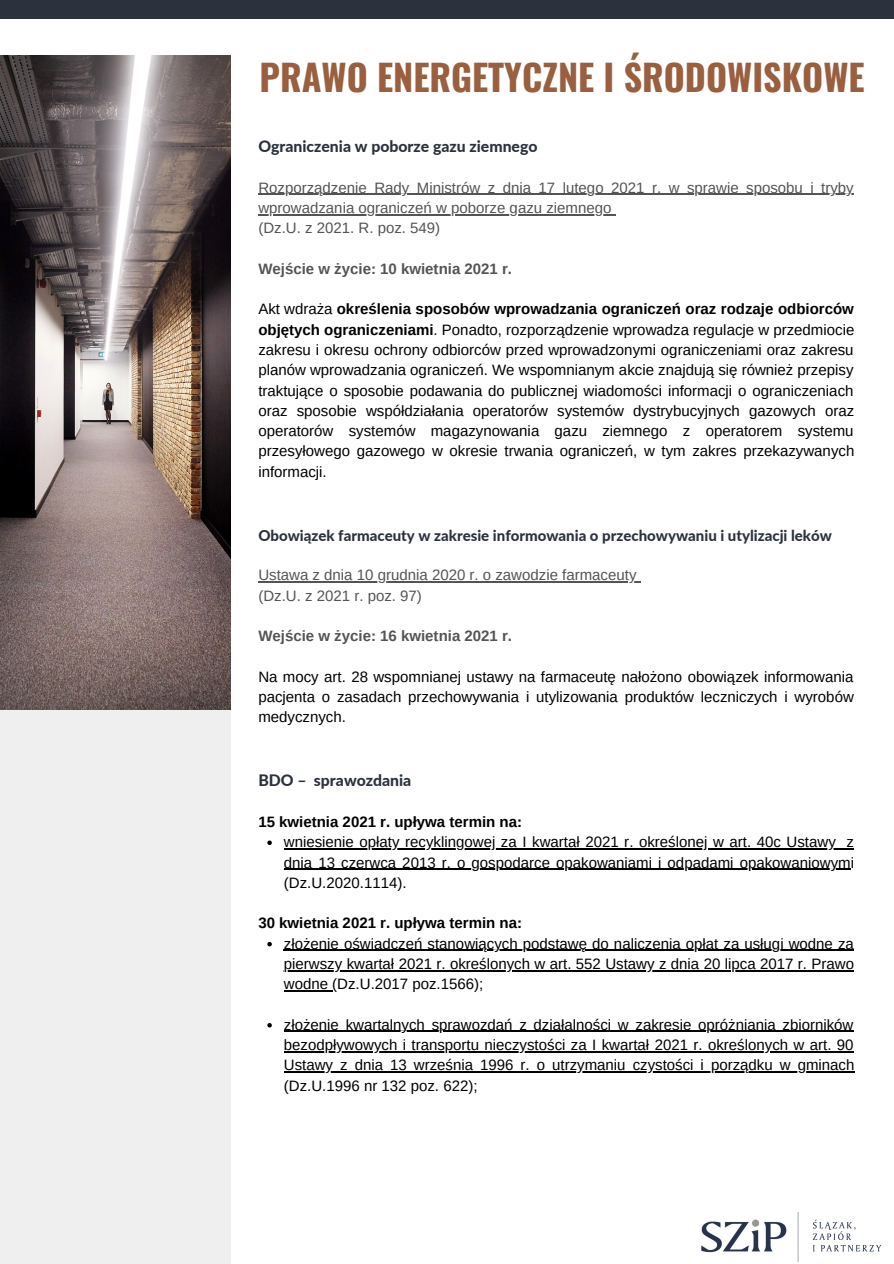
<style>
.page{position:relative;width:894px;height:1264px;background:#fff}
.page>*{position:absolute;margin:0;border:0;box-sizing:border-box;transform-origin:0 0}
.t1{font:700 36px "Oswald";color:#9a5f3e}
.t2{font:800 15.75px "Lato";color:#2b323e}
.t3{font:15px/20.2px "Arimo";color:#000;text-align:justify}
.t4{font:15px/20.2px "Arimo";color:#545454}
.t5{font:800 15px "Lato";color:#2b323e}
.t6{font:700 15px "Arimo";color:#000}
.t7{font:700 15px "Arimo";color:#545454}
.s1{font-weight:700}
</style>
<div class="page">
<div style="left:0;top:552px;width:231px;height:711px;background:#f0efef"></div>
<div style="left:0;top:0;width:893px;height:19px;background:#2b323e"></div>
<img style="left:0;top:55px;width:230px;height:654px">
<img style="left:701px;top:1212px;width:181px;height:50px">
<svg style="left:267px;top:840px;width:5px;height:5px"></svg>
<hr style="left:284px;top:848px;width:551px;height:1px;background:#000">
<svg style="left:835px;top:848px;width:18px;height:1px"></svg>
<hr style="left:284px;top:868px;width:566px;height:1px;background:#000">
<svg style="left:267px;top:941px;width:5px;height:5px"></svg>
<hr style="left:284px;top:949px;width:569px;height:1px;background:#000">
<hr style="left:284px;top:970px;width:569px;height:1px;background:#000">
<hr style="left:284px;top:990px;width:48px;height:1px;background:#000">
<svg style="left:267px;top:1023px;width:5px;height:4px"></svg>
<hr style="left:284px;top:1030px;width:569px;height:2px;background:#000">
<hr style="left:284px;top:1051px;width:569px;height:1px;background:#000">
<hr style="left:284px;top:1071px;width:570px;height:1px;background:#000">
<hr style="left:258px;top:194px;width:595px;height:1px;background:#545454">
<hr style="left:258px;top:214px;width:353px;height:1px;background:#545454">
<hr style="left:258px;top:581px;width:378px;height:1px;background:#545454">
<p class="t1" style="left:259px;top:49px;width:606px">PRAWO ENERGETYCZNE I ŚRODOWISKOWE</p>
<p class="t2" style="left:258px;top:137px;width:280px">Ograniczenia w poborze gazu ziemnego</p>
<p class="t4" style="left:258px;top:177px;width:596px">Rozporządzenie Rady Ministrów z dnia 17 lutego 2021 r. w sprawie sposobu i tryby wprowadzania ograniczeń w poborze gazu ziemnego</p>
<p class="t4" style="left:258px;top:218px;width:183px">(Dz.U. z 2021. R. poz. 549)</p>
<p class="t7" style="left:258px;top:260px;width:255px">Wejście w życie: 10 kwietnia 2021 r.</p>
<p class="t3" style="left:258px;top:299px;width:597px">Akt wdraża <span class="s1">określenia sposobów wprowadzania ograniczeń oraz rodzaje odbiorców objętych ograniczeniami</span>. Ponadto, rozporządzenie wprowadza regulacje w przedmiocie zakresu i okresu ochrony odbiorców przed wprowadzonymi ograniczeniami oraz zakresu planów wprowadzania ograniczeń. We wspomnianym akcie znajdują się również przepisy traktujące o sposobie podawania do publicznej wiadomości informacji o ograniczeniach oraz sposobie współdziałania operatorów systemów dystrybucyjnych gazowych oraz operatorów systemów magazynowania gazu ziemnego z operatorem systemu przesyłowego gazowego w okresie trwania ograniczeń, w tym zakres przekazywanych informacji.</p>
<p class="t5" style="left:258px;top:526px;width:575px">Obowiązek farmaceuty w zakresie informowania o przechowywaniu i utylizacji leków</p>
<p class="t4" style="left:258px;top:565px;width:379px">Ustawa z dnia 10 grudnia 2020 r. o zawodzie farmaceuty</p>
<p class="t4" style="left:258px;top:585px;width:165px">(Dz.U. z 2021 r. poz. 97)</p>
<p class="t7" style="left:258px;top:627px;width:255px">Wejście w życie: 16 kwietnia 2021 r.</p>
<p class="t3" style="left:258px;top:666px;width:597px">Na mocy art. 28 wspomnianej ustawy na farmaceutę nałożono obowiązek informowania pacjenta o zasadach przechowywania i utylizowania produktów leczniczych i wyrobów medycznych.</p>
<p class="t2" style="left:258px;top:771px;width:154px">BDO – sprawozdania</p>
<p class="t6" style="left:258px;top:813px;width:265px">15 kwietnia 2021 r. upływa termin na:</p>
<p class="t3" style="left:284px;top:832px;width:571px">wniesienie opłaty recyklingowej za I kwartał 2021 r. określonej w art. 40c Ustawy z dnia 13 czerwca 2013 r. o gospodarce opakowaniami i odpadami opakowaniowymi (Dz.U.2020.1114).</p>
<p class="t6" style="left:258px;top:914px;width:265px">30 kwietnia 2021 r. upływa termin na:</p>
<p class="t3" style="left:284px;top:933px;width:571px">złożenie oświadczeń stanowiących podstawę do naliczenia opłat za usługi wodne za pierwszy kwartał 2021 r. określonych w art. 552 Ustawy z dnia 20 lipca 2017 r. Prawo wodne (Dz.U.2017 poz.1566);</p>
<p class="t3" style="left:284px;top:1014px;width:572px">złożenie kwartalnych sprawozdań z działalności w zakresie opróżniania zbiorników bezodpływowych i transportu nieczystości za I kwartał 2021 r. określonych w art. 90<br>Ustawy z dnia 13 września 1996 r. o utrzymaniu czystości i porządku w gminach (Dz.U.1996 nr 132 poz. 622);</p>
</div>
